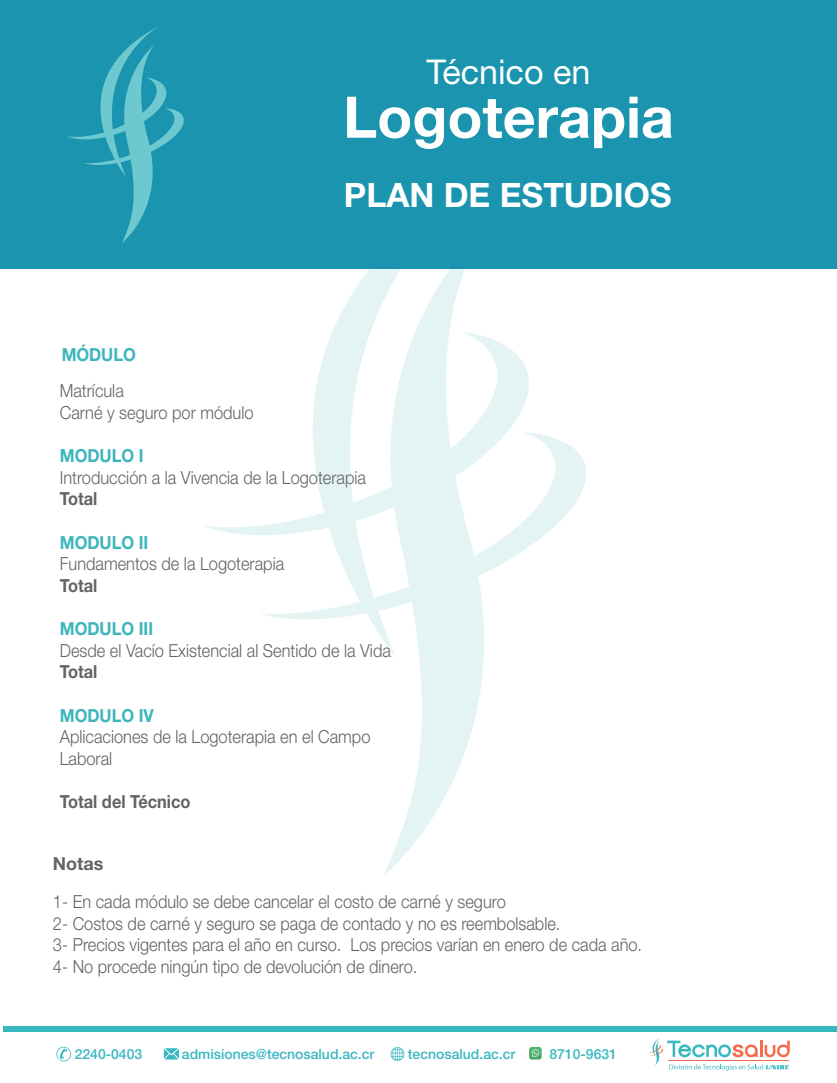
<style>
.page{position:relative;width:837px;height:1083px;background:#fff}
.page>*{position:absolute;margin:0;border:0;box-sizing:border-box;transform-origin:0 0}
.t1{font:700 57.38px "Helvetica Neue LT Std";color:#fff}
.t2{font:34.12px "Helvetica Neue LT Std";color:#fff}
.t3{font:700 33.6px "Helvetica Neue LT Std";color:#fff}
.t4{font:300 18px/21.6px "Helvetica Neue LT Std";color:#626365;scale:.91 1}
.t5{font:700 18px "Helvetica Neue LT Std";color:#3db5bd;scale:.91 1}
.t6{font:700 18px "Helvetica Neue LT Std";color:#626365;scale:.91 1}
.t7{font:700 18px "Helvetica Neue LT Std";color:#626365}
.t8{font:500 13.95px "Helvetica Neue LT Std";color:#38b8c0}
</style>
<div class="page">
<svg style="left:202px;top:268px;width:153px;height:64px"></svg>
<svg style="left:355px;top:268px;width:175px;height:607px"></svg>
<svg style="left:205px;top:332px;width:325px;height:203px"></svg>
<svg style="left:258px;top:432px;width:328px;height:193px"></svg>
<div style="left:3px;top:1025px;width:833px;height:6px;background:#38b8c0"></div>
<svg style="left:164px;top:1048px;width:15px;height:11px"></svg>
<svg style="left:390px;top:1047px;width:14px;height:13px"></svg>
<svg style="left:56px;top:1046px;width:15px;height:15px"></svg>
<svg style="left:529px;top:1046px;width:12px;height:13px"></svg>
<svg style="left:649px;top:1038px;width:140px;height:32px"></svg>
<div style="left:0;top:0;width:836px;height:268px;background:#1b95af"></div>
<svg style="left:67px;top:27px;width:117px;height:216px"></svg>
<h2 class="t2" style="left:426px;top:52px;width:165px">Técnico en</h2>
<h1 class="t1" style="left:343px;top:82px;width:332px">Logoterapia</h1>
<h3 class="t3" style="left:344px;top:174px;width:329px">PLAN DE ESTUDIOS</h3>
<p class="t5" style="left:61px;top:344px;width:83px">MÓDULO</p>
<p class="t4" style="left:60px;top:380px;width:214px">Matrícula<br>Carné y seguro por módulo</p>
<p class="t5" style="left:60px;top:444px;width:93px">MODULO I</p>
<p class="t4" style="left:60px;top:466px;width:338px">Introducción a la Vivencia de la Logoterapia</p>
<p class="t6" style="left:60px;top:488px;width:43px">Total</p>
<p class="t5" style="left:60px;top:531px;width:99px">MODULO II</p>
<p class="t4" style="left:60px;top:552px;width:248px">Fundamentos de la Logoterapia</p>
<p class="t6" style="left:60px;top:574px;width:43px">Total</p>
<p class="t5" style="left:60px;top:617px;width:104px">MODULO III</p>
<p class="t4" style="left:60px;top:639px;width:365px">Desde el Vacío Existencial al Sentido de la Vida</p>
<p class="t6" style="left:60px;top:660px;width:43px">Total</p>
<p class="t5" style="left:60px;top:704px;width:105px">MODULO IV</p>
<p class="t4" style="left:60px;top:725px;width:343px">Aplicaciones de la Logoterapia en el Campo<br>Laboral</p>
<p class="t6" style="left:60px;top:790px;width:145px">Total del Técnico</p>
<p class="t7" style="left:53px;top:852px;width:52px">Notas</p>
<p class="t4" style="left:53px;top:890px;width:648px">1- En cada módulo se debe cancelar el costo de carné y seguro<br>2- Costos de carné y seguro se paga de contado y no es reembolsable.<br>3- Precios vigentes para el año en curso. Los precios varían en enero de cada año.<br>4- No procede ningún tipo de devolución de dinero.</p>
<p class="t8" style="left:75px;top:1045px;width:69px">2240-0403</p>
<p class="t8" style="left:182px;top:1045px;width:194px">admisiones@tecnosalud.ac.cr</p>
<p class="t8" style="left:408px;top:1045px;width:109px">tecnosalud.ac.cr</p>
<p class="t8" style="left:549px;top:1045px;width:69px">8710-9631</p>
</div>
